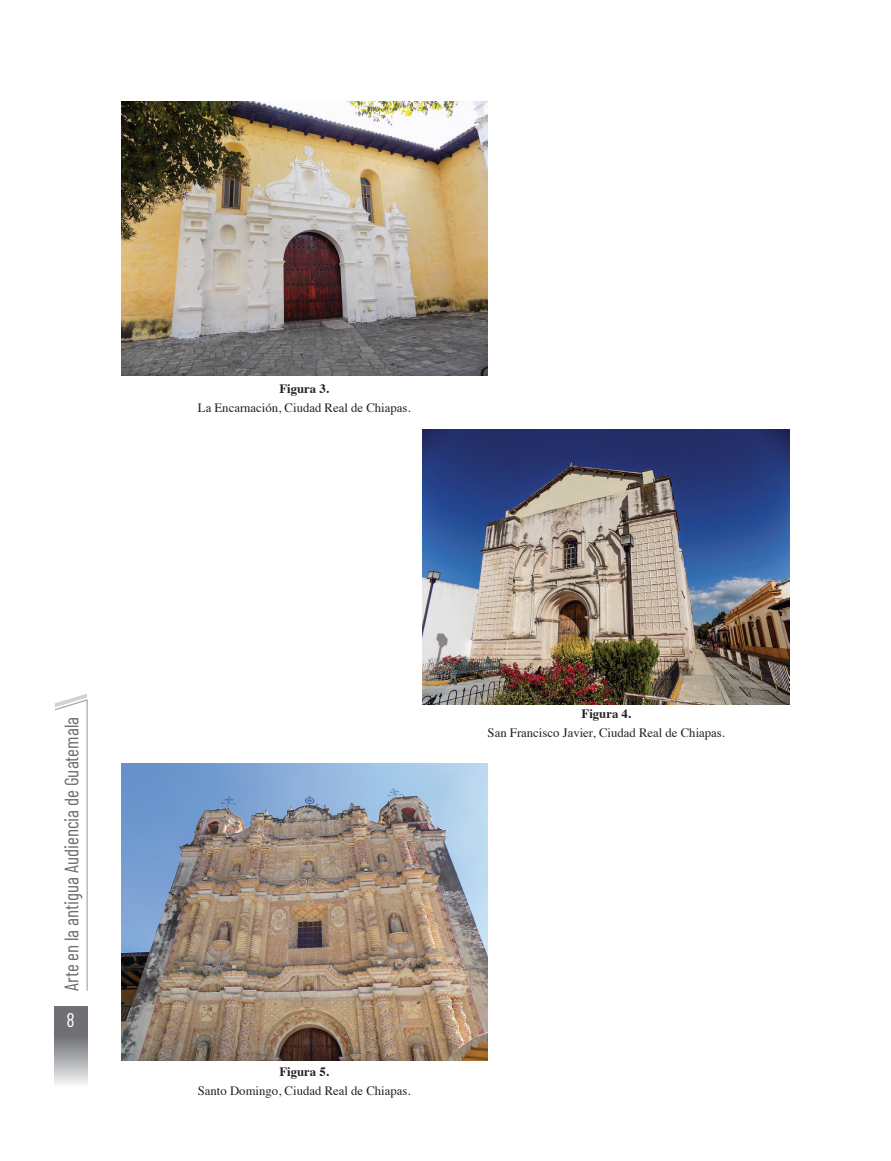
<style>
.page{position:relative;width:891px;height:1161px;background:#fff}
.page>*{position:absolute;margin:0;border:0;box-sizing:border-box;transform-origin:0 0}
.t1{font:19.5px "Barlow Condensed";color:#6c6d70}
.t2{font:19.5px "Barlow Condensed";color:#fff}
.t3{font:12.75px "Times";color:#231f20}
.t4{font:700 12.75px "Times";color:#231f20}
</style>
<div class="page">
<svg style="left:54px;top:1006px;width:34px;height:78px;background:#96979a"></svg>
<svg style="left:54px;top:694px;width:34px;height:297px"></svg>
<img style="left:122px;top:764px;width:365px;height:297px">
<img style="left:423px;top:430px;width:367px;height:275px">
<img style="left:122px;top:101px;width:365px;height:274px">
<p class="t4" style="left:279px;top:376px;width:51px">Figura 3.</p>
<p class="t3" style="left:198px;top:395px;width:214px">La Encarnación, Ciudad Real de Chiapas.</p>
<h1 class="t1" style="left:58px;top:991px;width:275px;rotate:-90deg">Arte en la antigua Audiencia de Guatemala</h1>
<h1 class="t2" style="left:67px;top:1006px;width:10px">8</h1>
<p class="t4" style="left:582px;top:702px;width:51px">Figura 4.</p>
<p class="t3" style="left:488px;top:721px;width:239px">San Francisco Javier, Ciudad Real de Chiapas.</p>
<p class="t4" style="left:279px;top:1059px;width:51px">Figura 5.</p>
<p class="t3" style="left:198px;top:1079px;width:214px">Santo Domingo, Ciudad Real de Chiapas.</p>
</div>
